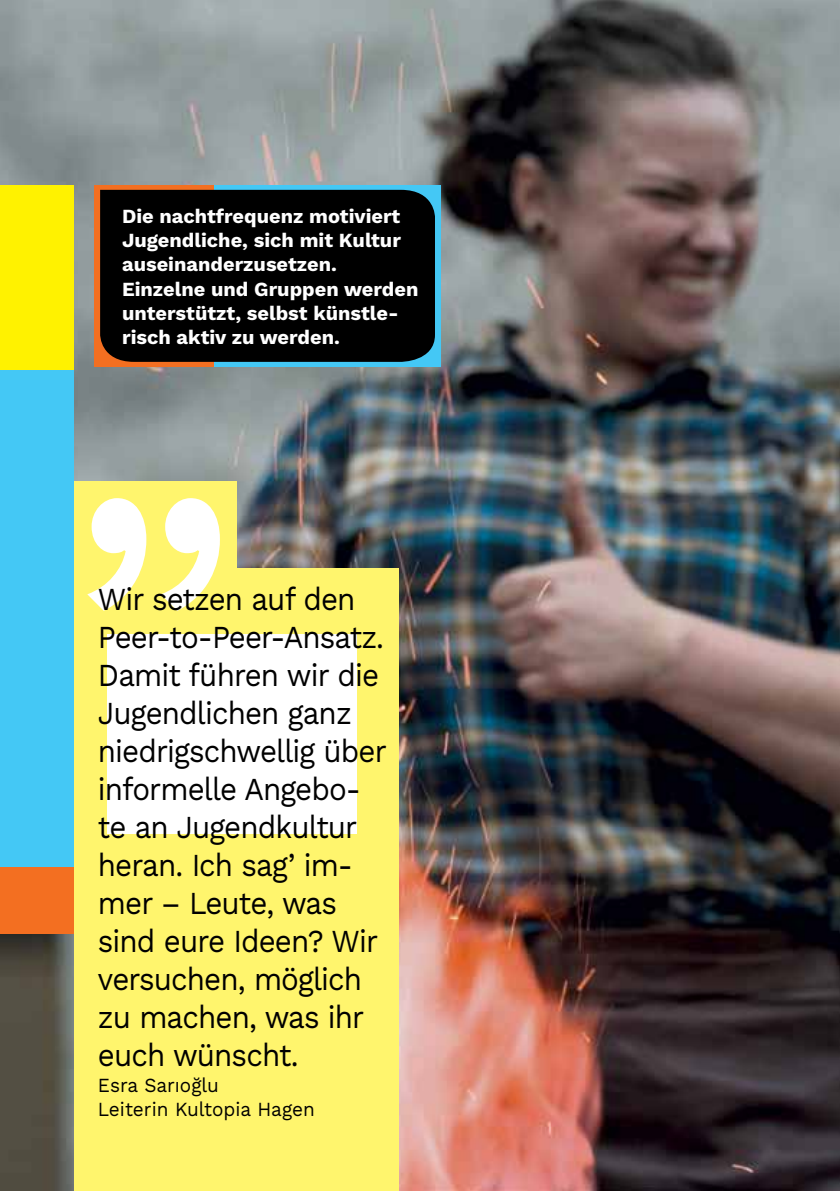
<style>
.page{position:relative;width:840px;height:1191px;background:#fff}
.page>*{position:absolute;margin:0;border:0;box-sizing:border-box;transform-origin:0 0}
.t1{font:32px/38px "Work Sans";letter-spacing:-.03em;color:#000;scale:.92 1}
.t2{font:700 20px/24px "Work Sans";color:#fff}
.t3{font:20px/24px "Work Sans";color:#000;scale:.95 1}
</style>
<div class="page">
<img style="left:0;top:0;width:839px;height:1191px">
<div style="left:74px;top:568px;width:324px;height:623px;background:#fff56d"></div>
<div style="left:0;top:370px;width:74px;height:540px;background:#44c8f5"></div>
<div style="left:0;top:867px;width:74px;height:67px;background:#f36f21"></div>
<div style="left:107px;top:634px;width:249px;height:199px;background:#fff"></div>
<div style="left:0;top:185px;width:74px;height:185px;background:#fff200"></div>
<div style="left:161px;top:185px;width:280px;height:182px;background:#44c8f5"></div>
<div style="left:94px;top:185px;width:119px;height:182px;background:#f36f21"></div>
<div style="left:100px;top:190px;width:335px;height:172px;background:#000"></div>
<div style="left:74px;top:481px;width:162px;height:145px;background:#fff56d"></div>
<svg style="left:87px;top:498px;width:133px;height:113px"></svg>
<p class="t2" style="left:122px;top:204px;width:298px">Die nachtfrequenz motiviert<br>Jugendliche, sich mit Kultur auseinanderzusetzen.<br>Einzelne und Gruppen werden unterstützt, selbst künstle&shy;risch aktiv zu werden.</p>
<p class="t1" style="left:98px;top:578px;width:315px">Wir setzen auf den<br>Peer-to-Peer-Ansatz.<br>Damit führen wir die<br>Jugendlichen ganz niedrigschwellig über informelle Angebo&shy;te an Jugendkultur heran. Ich sag’ im&shy;mer – Leute, was sind eure Ideen? Wir versuchen, möglich zu machen, was ihr euch wünscht.</p>
<p class="t3" style="left:98px;top:1072px;width:230px">Esra Sarıoğlu<br>Leiterin Kultopia Hagen</p>
</div>
